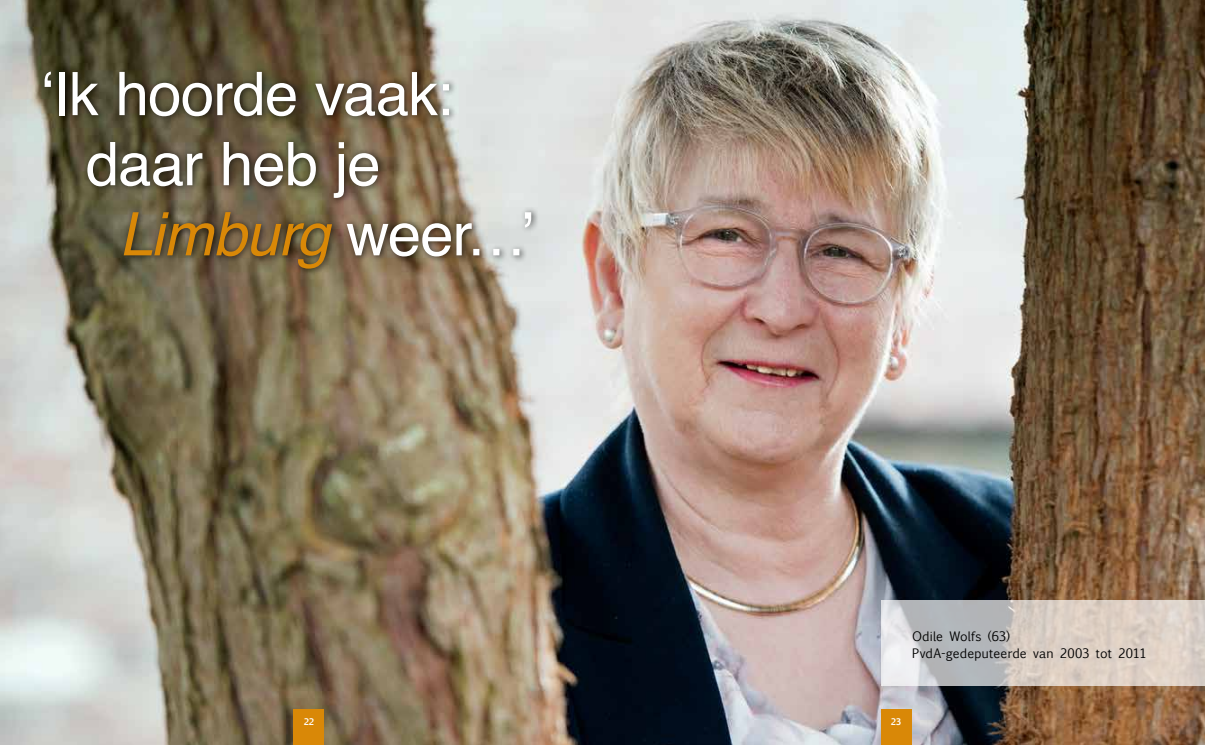
<style>
.page{position:relative;width:1205px;height:745px;background:#fff}
.page>*{position:absolute;margin:0;border:0;box-sizing:border-box;transform-origin:0 0}
.t1{font:60px "Helvetica";letter-spacing:-.015em;color:#fff}
.t2{font:italic 60px "Helvetica";letter-spacing:-.01em;color:#d98807}
.t3{font:12.5px/17.5px "Euphemia UCAS";letter-spacing:.01em;color:#000}
.t4{font:700 8.75px "Euphemia UCAS";color:#fff}
.s1{font-style:normal;color:#fff}
</style>
<div class="page">
<img style="left:0;top:0;width:1205px;height:744px">
<div style="left:40px;top:66px;width:499px;height:210px;background:#000;opacity:.7"></div>
<svg style="left:881px;top:600px;width:324px;height:85px;background:#d1cac6"></svg>
<div style="left:293px;top:708px;width:31px;height:36px;background:#d98807"></div>
<div style="left:881px;top:708px;width:30px;height:36px;background:#d98807"></div>
<h1 class="t1" style="left:41px;top:48px;width:414px">‘Ik hoorde vaak:</h1>
<h1 class="t1" style="left:86px;top:118px;width:296px">daar heb je</h1>
<h1 class="t2" style="left:119px;top:187px;width:416px">Limburg <span class="s1">weer…’</span></h1>
<p class="t3" style="left:912px;top:627px;width:236px">Odile Wolfs (63)<br>PvdA-gedeputeerde van 2003 tot 2011</p>
<p class="t4" style="left:304px;top:715px;width:12px">22</p>
<p class="t4" style="left:891px;top:715px;width:12px">23</p>
</div>
